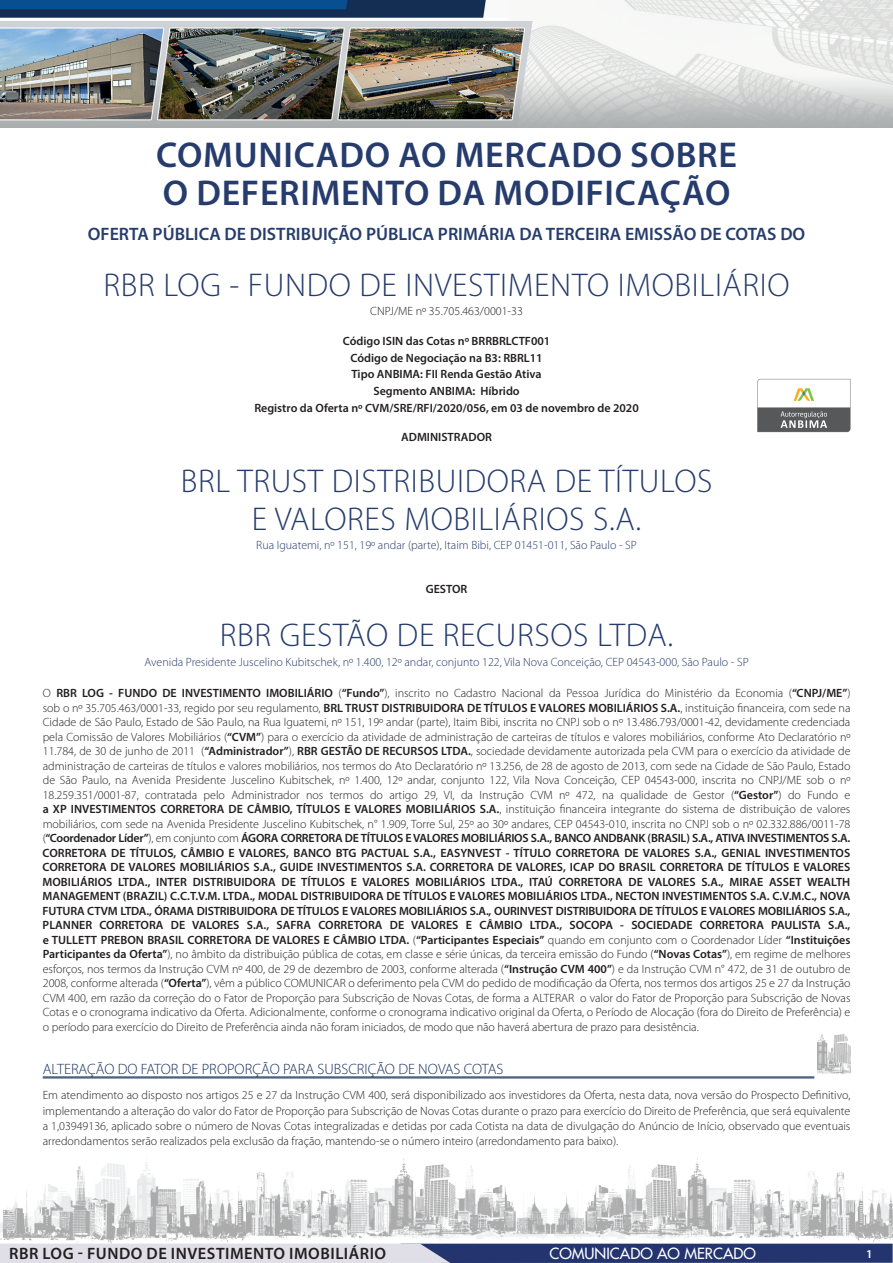
<style>
.page{position:relative;width:893px;height:1263px;background:#fff}
.page>*{position:absolute;margin:0;border:0;box-sizing:border-box;transform-origin:0 0}
.t1{font:600 36px/37.8px "Myriad Pro";letter-spacing:.02em;color:#263c6c}
.t2{font:300 33px/37.8px "Myriad Pro";letter-spacing:.02em;color:#263c6c;text-align:center}
.t3{font:600 18px "Myriad Pro";color:#263c6c}
.t4{font:600 16.5px "Myriad Pro";letter-spacing:.03em;color:#231f20}
.t5{font:300 15px "Myriad Pro";color:#18305c}
.t6{font:15px "Futura";color:#fff}
.t7{font:300 12px/14.5px "Myriad Pro";color:#231f20;text-align:justify}
.t8{font:600 12px/16.8px "Myriad Pro";color:#231f20;text-align:center}
.t9{font:300 12px "Myriad Pro";color:#263c6c}
.t10{font:600 12px "Myriad Pro";color:#fff}
.s1{font-weight:600}
</style>
<div class="page">
<img style="left:0;top:0;width:893px;height:127px">
<svg style="left:0;top:1244px;width:893px;height:19px;background:#7f88a9"></svg>
<img style="left:0;top:1158px;width:893px;height:86px">
<hr style="left:43px;top:1076px;width:771px;height:1px;background:#18305c">
<hr style="left:43px;top:1078px;width:771px;height:1px;background:#18305c">
<img style="left:817px;top:1033px;width:33px;height:40px">
<svg style="left:757px;top:379px;width:93px;height:53px"></svg>
<h1 class="t1" style="left:156px;top:135px;width:582px">COMUNICADO AO MERCADO SOBRE<br>O DEFERIMENTO DA MODIFICAÇÃO</h1>
<h3 class="t3" style="left:88px;top:223px;width:719px">OFERTA PÚBLICA DE DISTRIBUIÇÃO PÚBLICA PRIMÁRIA DA TERCEIRA EMISSÃO DE COTAS DO</h3>
<h2 class="t2" style="left:104px;top:266px;width:688px">RBR LOG - FUNDO DE INVESTIMENTO IMOBILIÁRIO</h2>
<p class="t7" style="left:370px;top:304px;width:154px">CNPJ/ME nº 35.705.463/0001-33</p>
<p class="t8" style="left:254px;top:332px;width:386px">Código ISIN das Cotas nº BRRBRLCTF001<br>Código de Negociação na B3: RBRL11<br>Tipo ANBIMA: FII Renda Gestão Ativa<br>Segmento ANBIMA: Híbrido<br>Registro da Oferta nº CVM/SRE/RFI/2020/056, em 03 de novembro de 2020</p>
<p class="t8" style="left:401px;top:428px;width:92px">ADMINISTRADOR</p>
<h2 class="t2" style="left:181px;top:462px;width:533px">BRL TRUST DISTRIBUIDORA DE TÍTULOS<br>E VALORES MOBILIÁRIOS S.A.</h2>
<p class="t9" style="left:256px;top:538px;width:382px">Rua Iguatemi, nº 151, 19º andar (parte), Itaim Bibi, CEP 01451-011, São Paulo - SP</p>
<p class="t8" style="left:426px;top:580px;width:43px">GESTOR</p>
<h2 class="t2" style="left:220px;top:617px;width:455px">RBR GESTÃO DE RECURSOS LTDA.</h2>
<p class="t9" style="left:144px;top:655px;width:606px">Avenida Presidente Juscelino Kubitschek, nº 1.400, 12º andar, conjunto 122, Vila Nova Conceição, CEP 04543-000, São Paulo - SP</p>
<p class="t7" style="left:43px;top:686px;width:809px">O <span class="s1">RBR LOG - FUNDO DE INVESTIMENTO IMOBILIÁRIO</span> (<span class="s1">“Fundo”</span>), inscrito no Cadastro Nacional da Pessoa Jurídica do Ministério da Economia (<span class="s1">“CNPJ/ME”</span>) sob o nº 35.705.463/0001-33, regido por seu regulamento, <span class="s1">BRL TRUST DISTRIBUIDORA DE TÍTULOS E VALORES MOBILIÁRIOS S.A.</span>, instituição financeira, com sede na Cidade de São Paulo, Estado de São Paulo, na Rua Iguatemi, nº 151, 19º andar (parte), Itaim Bibi, inscrita no CNPJ sob o nº 13.486.793/0001-42, devidamente credenciada pela Comissão de Valores Mobiliários (<span class="s1">“CVM”</span>) para o exercício da atividade de administração de carteiras de títulos e valores mobiliários, conforme Ato Declaratório nº 11.784, de 30 de junho de 2011 (<span class="s1">“Administrador”</span>), <span class="s1">RBR GESTÃO DE RECURSOS LTDA.</span>, sociedade devidamente autorizada pela CVM para o exercício da atividade de administração de carteiras de títulos e valores mobiliários, nos termos do Ato Declaratório nº 13.256, de 28 de agosto de 2013, com sede na Cidade de São Paulo, Estado de São Paulo, na Avenida Presidente Juscelino Kubitschek, nº 1.400, 12º andar, conjunto 122, Vila Nova Conceição, CEP 04543-000, inscrita no CNPJ/ME sob o nº 18.259.351/0001-87, contratada pelo Administrador nos termos do artigo 29, VI, da Instrução CVM nº 472, na qualidade de Gestor (<span class="s1">“Gestor”</span>) do Fundo e <span class="s1">a XP INVESTIMENTOS CORRETORA DE CÂMBIO, TÍTULOS E VALORES MOBILIÁRIOS S.A.</span>, instituição financeira integrante do sistema de distribuição de valores mobiliários, com sede na Avenida Presidente Juscelino Kubitschek, n° 1.909, Torre Sul, 25º ao 30º andares, CEP 04543-010, inscrita no CNPJ sob o nº 02.332.886/0011-78 (<span class="s1">“Coordenador Líder”</span>), em conjunto com <span class="s1">ÁGORA CORRETORA DE TÍTULOS E VALORES MOBILIÁRIOS S.A., BANCO ANDBANK (BRASIL) S.A., ATIVA INVESTIMENTOS S.A.<br>CORRETORA DE TÍTULOS, CÂMBIO E VALORES, BANCO BTG PACTUAL S.A., EASYNVEST - TÍTULO CORRETORA DE VALORES S.A., GENIAL INVESTIMENTOS CORRETORA DE VALORES MOBILIÁRIOS S.A., GUIDE INVESTIMENTOS S.A. CORRETORA DE VALORES, ICAP DO BRASIL CORRETORA DE TÍTULOS E VALORES MOBILIÁRIOS LTDA., INTER DISTRIBUIDORA DE TÍTULOS E VALORES MOBILIÁRIOS LTDA., ITAÚ CORRETORA DE VALORES S.A., MIRAE ASSET WEALTH MANAGEMENT (BRAZIL) C.C.T.V.M. LTDA., MODAL DISTRIBUIDORA DE TÍTULOS E VALORES MOBILIÁRIOS LTDA., NECTON INVESTIMENTOS S.A. C.V.M.C., NOVA FUTURA CTVM LTDA., ÓRAMA DISTRIBUIDORA DE TÍTULOS E VALORES MOBILIÁRIOS S.A., OURINVEST DISTRIBUIDORA DE TÍTULOS E VALORES MOBILIÁRIOS S.A., PLANNER CORRETORA DE VALORES S.A., SAFRA CORRETORA DE VALORES E CÂMBIO LTDA., SOCOPA - SOCIEDADE CORRETORA PAULISTA S.A., e TULLETT PREBON BRASIL CORRETORA DE VALORES E CÂMBIO LTDA.</span> (<span class="s1">“Participantes Especiais”</span> quando em conjunto com o Coordenador Líder <span class="s1">“Instituições Participantes da Oferta”</span>), no âmbito da distribuição pública de cotas, em classe e série únicas, da terceira emissão do Fundo (<span class="s1">“Novas Cotas”</span>), em regime de melhores esforços, nos termos da Instrução CVM nº 400, de 29 de dezembro de 2003, conforme alterada (<span class="s1">“Instrução CVM 400”</span>) e da Instrução CVM n° 472, de 31 de outubro de 2008, conforme alterada (<span class="s1">“Oferta”</span>), vêm a público COMUNICAR o deferimento pela CVM do pedido de modificação da Oferta, nos termos dos artigos 25 e 27 da Instrução CVM 400, em razão da correção do o Fator de Proporção para Subscrição de Novas Cotas, de forma a ALTERAR o valor do Fator de Proporção para Subscrição de Novas Cotas e o cronograma indicativo da Oferta. Adicionalmente, conforme o cronograma indicativo original da Oferta, o Período de Alocação (fora do Direito de Preferência) e o período para exercício do Direito de Preferência ainda não foram iniciados, de modo que não haverá abertura de prazo para desistência.</p>
<p class="t5" style="left:43px;top:1060px;width:462px">ALTERAÇÃO DO FATOR DE PROPORÇÃO PARA SUBSCRIÇÃO DE NOVAS COTAS</p>
<p class="t7" style="left:43px;top:1088px;width:809px;line-height:15.3px">Em atendimento ao disposto nos artigos 25 e 27 da Instrução CVM 400, será disponibilizado aos investidores da Oferta, nesta data, nova versão do Prospecto Definitivo, implementando a alteração do valor do Fator de Proporção para Subscrição de Novas Cotas durante o prazo para exercício do Direito de Preferência, que será equivalente a 1,03949136, aplicado sobre o número de Novas Cotas integralizadas e detidas por cada Cotista na data de divulgação do Anúncio de Início, observado que eventuais arredondamentos serão realizados pela exclusão da fração, mantendo-se o número inteiro (arredondamento para baixo).</p>
<h3 class="t4" style="left:9px;top:1243px;width:379px">RBR LOG - FUNDO DE INVESTIMENTO IMOBILIÁRIO</h3>
<p class="t6" style="left:549px;top:1243px;width:208px">COMUNICADO AO MERCADO</p>
<p class="t10" style="left:866px;top:1246px;width:8px">1</p>
</div>
